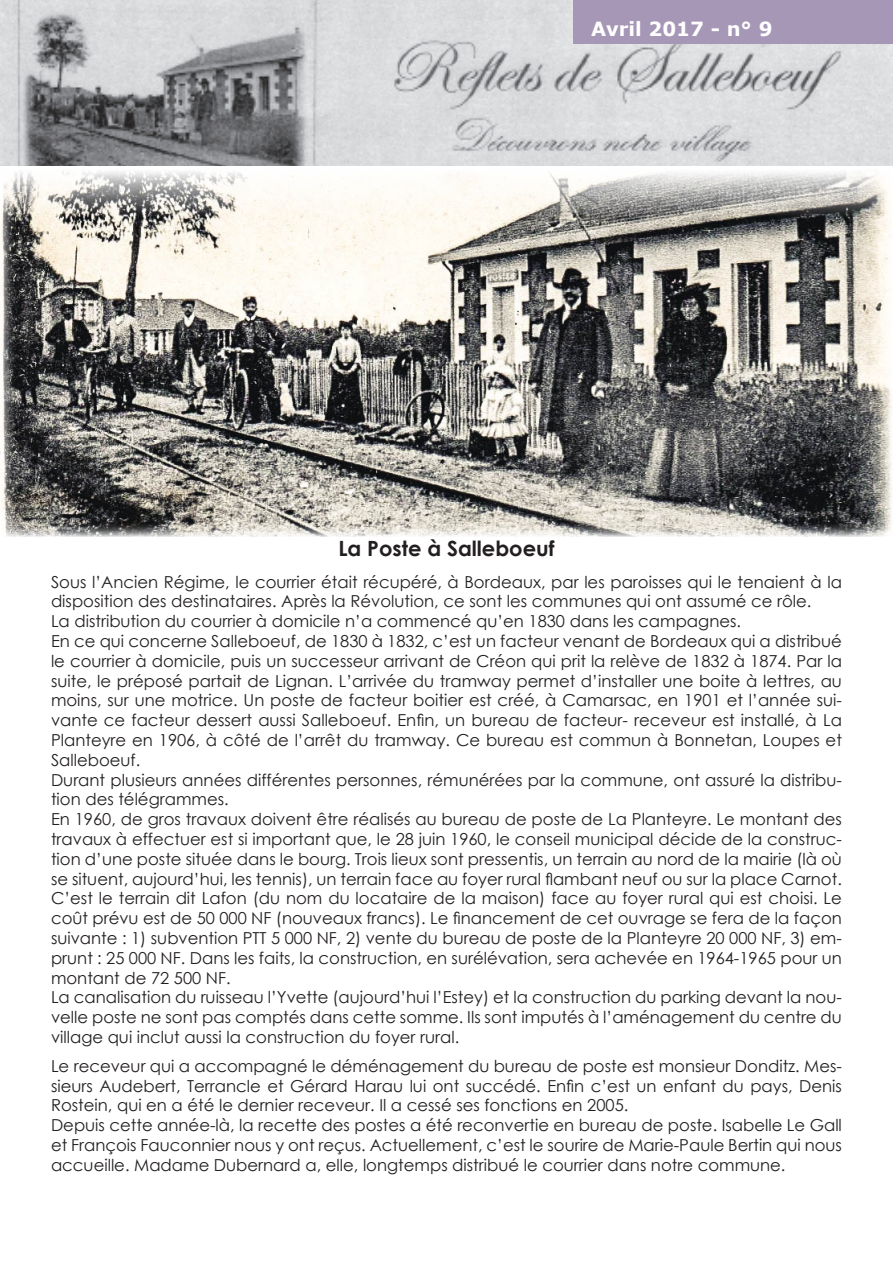
<style>
.page{position:relative;width:893px;height:1263px;background:#fff}
.page>*{position:absolute;margin:0;border:0;box-sizing:border-box;transform-origin:0 0}
.titre{font:700 21px "Century Gothic";color:#231f20}
.t1{font:700 19.5px "Verdana";color:#fff}
.texte-asso{font:16.5px/19.8px "Century Gothic";color:#231f20;text-align:justify}
</style>
<div class="page">
<img style="left:0;top:0;width:893px;height:166px">
<div style="left:573px;top:0;width:320px;height:44px;background:#a597b5"></div>
<svg style="left:0;top:172px;width:892px;height:365px"></svg>
<p class="t1" style="left:591px;top:15px;width:183px">Avril 2017 - n° 9</p>
<p class="titre" style="left:338px;top:532px;width:218px">La Poste à Salleboeuf</p>
<p class="texte-asso" style="left:51px;top:571px;width:792px">Sous l’Ancien Régime, le courrier était récupéré, à Bordeaux, par les paroisses qui le tenaient à la disposition des destinataires. Après la Révolution, ce sont les communes qui ont assumé ce rôle.</p>
<p class="texte-asso" style="left:51px;top:611px;width:692px">La distribution du courrier à domicile n’a commencé qu’en 1830 dans les campagnes.</p>
<p class="texte-asso" style="left:51px;top:631px;width:792px">En ce qui concerne Salleboeuf, de 1830 à 1832, c’est un facteur venant de Bordeaux qui a distribué le courrier à domicile, puis un successeur arrivant de Créon qui prit la relève de 1832 à 1874. Par la suite, le préposé partait de Lignan. L’arrivée du tramway permet d’installer une boite à lettres, au moins, sur une motrice. Un poste de facteur boitier est créé, à Camarsac, en 1901 et l’année sui&shy;vante ce facteur dessert aussi Salleboeuf. Enfin, un bureau de facteur- receveur est installé, à La Planteyre en 1906, à côté de l’arrêt du tramway. Ce bureau est commun à Bonnetan, Loupes et Salleboeuf.</p>
<p class="texte-asso" style="left:51px;top:769px;width:792px">Durant plusieurs années différentes personnes, rémunérées par la commune, ont assuré la distribu&shy;tion des télégrammes.</p>
<p class="texte-asso" style="left:51px;top:809px;width:792px">En 1960, de gros travaux doivent être réalisés au bureau de poste de La Planteyre. Le montant des travaux à effectuer est si important que, le 28 juin 1960, le conseil municipal décide de la construc&shy;tion d’une poste située dans le bourg. Trois lieux sont pressentis, un terrain au nord de la mairie (là où se situent, aujourd’hui, les tennis), un terrain face au foyer rural flambant neuf ou sur la place Carnot.<br>C’est le terrain dit Lafon (du nom du locataire de la maison) face au foyer rural qui est choisi. Le coût prévu est de 50 000 NF (nouveaux francs). Le financement de cet ouvrage se fera de la façon suivante : 1) subvention PTT 5 000 NF, 2) vente du bureau de poste de la Planteyre 20 000 NF, 3) em&shy;prunt : 25 000 NF. Dans les faits, la construction, en surélévation, sera achevée en 1964-1965 pour un montant de 72 500 NF.</p>
<p class="texte-asso" style="left:51px;top:987px;width:792px">La canalisation du ruisseau l’Yvette (aujourd’hui l’Estey) et la construction du parking devant la nou&shy;velle poste ne sont pas comptés dans cette somme. Ils sont imputés à l’aménagement du centre du village qui inclut aussi la construction du foyer rural.</p>
<p class="texte-asso" style="left:51px;top:1056px;width:792px">Le receveur qui a accompagné le déménagement du bureau de poste est monsieur Donditz. Mes&shy;sieurs Audebert, Terrancle et Gérard Harau lui ont succédé. Enfin c’est un enfant du pays, Denis Rostein, qui en a été le dernier receveur. Il a cessé ses fonctions en 2005.</p>
<p class="texte-asso" style="left:51px;top:1115px;width:792px">Depuis cette année-là, la recette des postes a été reconvertie en bureau de poste. Isabelle Le Gall et François Fauconnier nous y ont reçus. Actuellement, c’est le sourire de Marie-Paule Bertin qui nous accueille. Madame Dubernard a, elle, longtemps distribué le courrier dans notre commune.</p>
</div>
